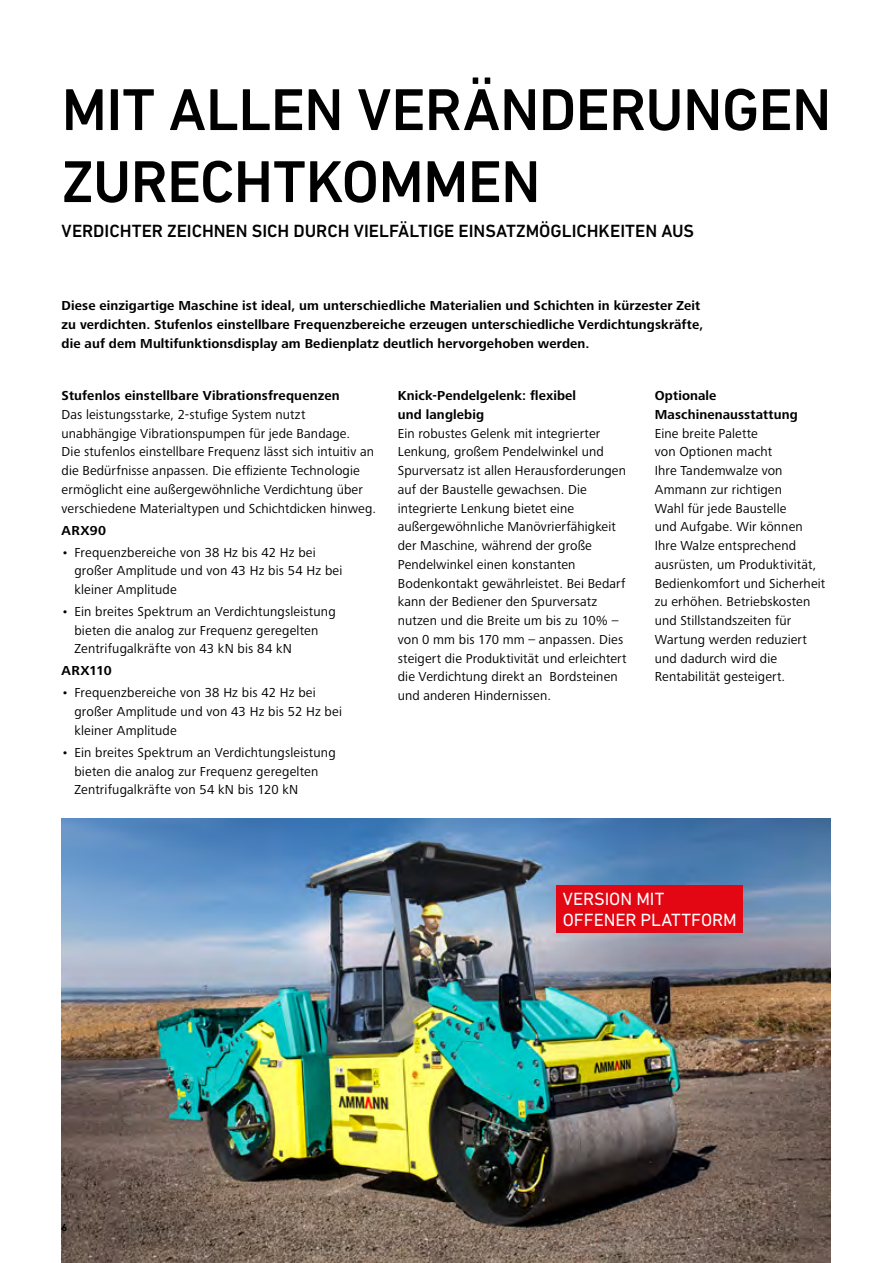
<style>
.page{position:relative;width:893px;height:1263px;background:#fff}
.page>*{position:absolute;margin:0;border:0;box-sizing:border-box;transform-origin:0 0}
.t1{font:500 60px/72px "DIN Next LT Pro";letter-spacing:-.01em;color:#000}
.t2{font:500 18px "DIN Next LT Pro";color:#000}
.t3{font:18px/21.6px "DIN Next LT Pro";letter-spacing:-.005em;color:#fff}
.t4{font:13.5px/18.8px "Frutiger Next LTW1 G";letter-spacing:.01em;color:#000}
.t5{font:700 13.5px/18.8px "Frutiger Next LTW1 G";letter-spacing:.01em;color:#000}
.t6{font:700 10.5px "DIN Next LT Pro";color:#000}
</style>
<div class="page">
<img style="left:62px;top:819px;width:768px;height:444px">
<div style="left:556px;top:885px;width:187px;height:47px;background:#e30613"></div>
<h1 class="t1" style="left:62px;top:73px;width:771px">MIT ALLEN VERÄNDERUNGEN<br>ZURECHTKOMMEN</h1>
<h2 class="t2" style="left:62px;top:220px;width:634px">VERDICHTER ZEICHNEN SICH DURCH VIELFÄLTIGE EINSATZMÖGLICHKEITEN AUS</h2>
<p class="t5" style="left:62px;top:297px;width:643px">Diese einzigartige Maschine ist ideal, um unterschiedliche Materialien und Schichten in kürzester Zeit zu verdichten. Stufenlos einstellbare Frequenzbereiche erzeugen unterschiedliche Verdichtungskräfte, die auf dem Multifunktionsdisplay am Bedienplatz deutlich hervorgehoben werden.</p>
<p class="t5" style="left:62px;top:387px;width:280px">Stufenlos einstellbare Vibrationsfrequenzen</p>
<p class="t4" style="left:62px;top:405px;width:316px">Das leistungsstarke, 2-stufige System nutzt unabhängige Vibrationspumpen für jede Bandage.<br>Die stufenlos einstellbare Frequenz lässt sich intuitiv an die Bedürfnisse anpassen. Die effiziente Technologie ermöglicht eine außergewöhnliche Verdichtung über verschiedene Materialtypen und Schichtdicken hinweg.</p>
<p class="t5" style="left:62px;top:521px;width:46px">ARX90</p>
<p class="t4" style="left:74px;top:543px;width:270px;text-indent:-13px">• Frequenzbereiche von 38 Hz bis 42 Hz bei großer Amplitude und von 43 Hz bis 54 Hz bei kleiner Amplitude</p>
<p class="t4" style="left:74px;top:602px;width:263px;text-indent:-13px">• Ein breites Spektrum an Verdichtungsleistung bieten die analog zur Frequenz geregelten<br>Zentrifugalkräfte von 43 kN bis 84 kN</p>
<p class="t5" style="left:62px;top:662px;width:51px">ARX110</p>
<p class="t4" style="left:74px;top:684px;width:269px;text-indent:-13px">• Frequenzbereiche von 38 Hz bis 42 Hz bei großer Amplitude und von 43 Hz bis 52 Hz bei kleiner Amplitude</p>
<p class="t4" style="left:74px;top:743px;width:263px;text-indent:-13px">• Ein breites Spektrum an Verdichtungsleistung bieten die analog zur Frequenz geregelten<br>Zentrifugalkräfte von 54 kN bis 120 kN</p>
<p class="t5" style="left:398px;top:387px;width:180px">Knick-Pendelgelenk: flexibel und langlebig</p>
<p class="t4" style="left:398px;top:424px;width:230px">Ein robustes Gelenk mit integrierter Lenkung, großem Pendelwinkel und Spurversatz ist allen Herausforderungen auf der Baustelle gewachsen. Die integrierte Lenkung bietet eine außergewöhnliche Manövrierfähigkeit der Maschine, während der große Pendelwinkel einen konstanten Bodenkontakt gewährleistet. Bei Bedarf kann der Bediener den Spurversatz nutzen und die Breite um bis zu 10% – von 0 mm bis 170 mm – anpassen. Dies steigert die Produktivität und erleichtert die Verdichtung direkt an Bordsteinen und anderen Hindernissen.</p>
<p class="t5" style="left:655px;top:387px;width:144px">Optionale<br>Maschinenausstattung</p>
<p class="t4" style="left:655px;top:424px;width:172px">Eine breite Palette<br>von Optionen macht<br>Ihre Tandemwalze von<br>Ammann zur richtigen<br>Wahl für jede Baustelle<br>und Aufgabe. Wir können<br>Ihre Walze entsprechend ausrüsten, um Produktivität,<br>Bedienkomfort und Sicherheit zu erhöhen. Betriebskosten und Stillstandszeiten für<br>Wartung werden reduziert und dadurch wird die<br>Rentabilität gesteigert.</p>
<p class="t6" style="left:62px;top:1221px;width:7px">6</p>
<h2 class="t3" style="left:563px;top:887px;width:175px">VERSION MIT<br>OFFENER PLATTFORM</h2>
</div>
